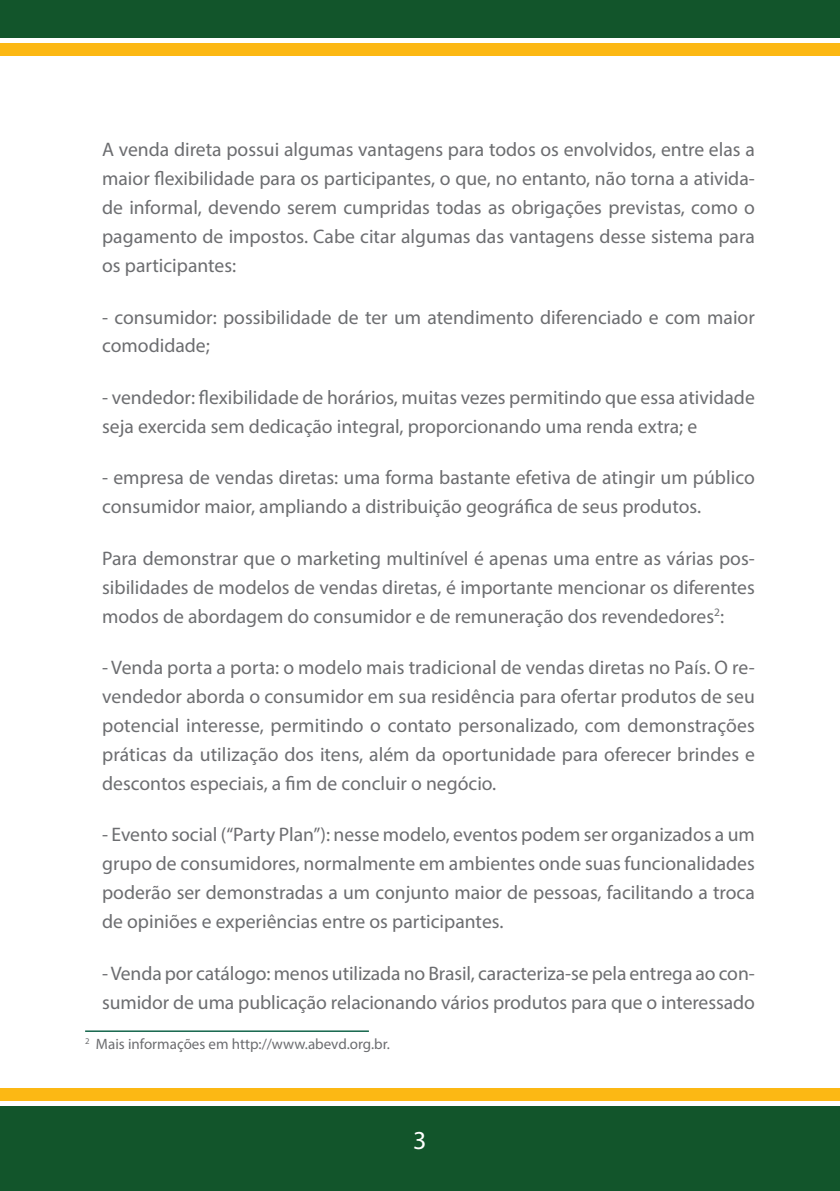
<style>
.page{position:relative;width:840px;height:1191px;background:#fff}
.page>*{position:absolute;margin:0;border:0;box-sizing:border-box;transform-origin:0 0}
.t1{font:26px "Myriad Pro";color:#fff}
.t2{font:19.6px/28.8px "Myriad Pro";color:#6c6d70;text-align:justify}
.t3{font:15px "Myriad Pro";color:#6c6d70}
</style>
<div class="page">
<svg style="left:0;top:43px;width:839px;height:1px"></svg>
<div style="left:0;top:44px;width:839px;height:12px;background:#fcb814"></div>
<div style="left:0;top:0;width:839px;height:38px;background:#12552b"></div>
<svg style="left:0;top:1100px;width:839px;height:1px"></svg>
<div style="left:0;top:1087px;width:839px;height:13px;background:#fcb814"></div>
<div style="left:0;top:1106px;width:839px;height:85px;background:#12552b"></div>
<hr style="left:85px;top:1030px;width:284px;height:2px;background:#14654b">
<p class="t2" style="left:102px;top:135px;width:654px">A venda direta possui algumas vantagens para todos os envolvidos, entre elas a maior flexibilidade para os participantes, o que, no entanto, não torna a ativida&shy;de informal, devendo serem cumpridas todas as obrigações previstas, como o pagamento de impostos. Cabe citar algumas das vantagens desse sistema para os participantes:</p>
<p class="t2" style="left:102px;top:302px;width:653px">- consumidor: possibilidade de ter um atendimento diferenciado e com maior comodidade;</p>
<p class="t2" style="left:102px;top:383px;width:653px">- vendedor: flexibilidade de horários, muitas vezes permitindo que essa atividade seja exercida sem dedicação integral, proporcionando uma renda extra; e</p>
<p class="t2" style="left:102px;top:463px;width:653px">- empresa de vendas diretas: uma forma bastante efetiva de atingir um público consumidor maior, ampliando a distribuição geográfica de seus produtos.</p>
<p class="t2" style="left:102px;top:543px;width:654px">Para demonstrar que o marketing multinível é apenas uma entre as várias pos&shy;sibilidades de modelos de vendas diretas, é importante mencionar os diferentes modos de abordagem do consumidor e de remuneração dos revendedores<sup>2</sup>:</p>
<p class="t2" style="left:102px;top:653px;width:654px">- Venda porta a porta: o modelo mais tradicional de vendas diretas no País. O re&shy;vendedor aborda o consumidor em sua residência para ofertar produtos de seu potencial interesse, permitindo o contato personalizado, com demonstrações práticas da utilização dos itens, além da oportunidade para oferecer brindes e descontos especiais, a fim de concluir o negócio.</p>
<p class="t2" style="left:102px;top:820px;width:654px">- Evento social (“Party Plan”): nesse modelo, eventos podem ser organizados a um grupo de consumidores, normalmente em ambientes onde suas funcionalidades poderão ser demonstradas a um conjunto maior de pessoas, facilitando a troca de opiniões e experiências entre os participantes.</p>
<p class="t2" style="left:102px;top:958px;width:653px">- Venda por catálogo: menos utilizada no Brasil, caracteriza-se pela entrega ao con&shy;sumidor de uma publicação relacionando vários produtos para que o interessado</p>
<p class="t3" style="left:85px;top:1035px;width:306px"><sup>2</sup> Mais informações em http://www.abevd.org.br.</p>
<h1 class="t1" style="left:413px;top:1124px;width:15px">3</h1>
</div>
